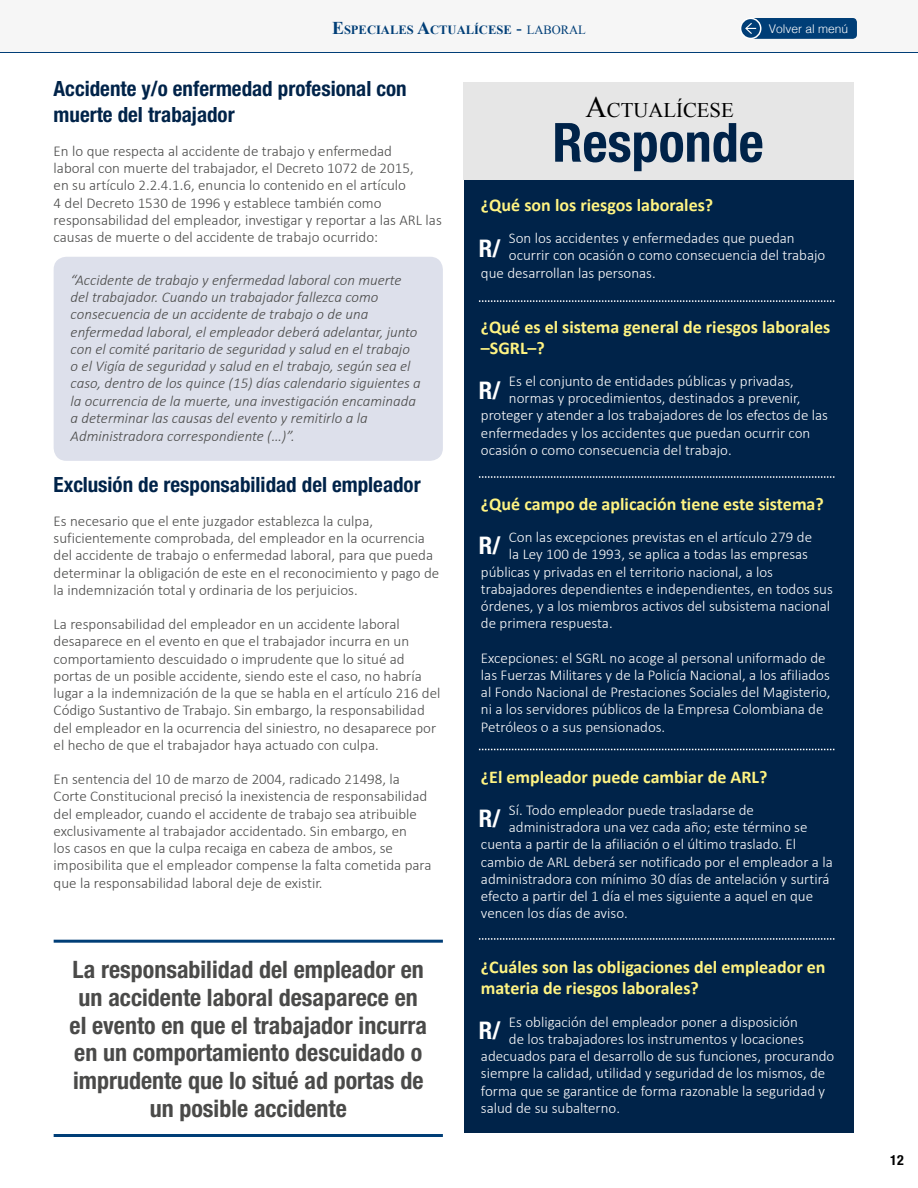
<style>
.page{position:relative;width:918px;height:1188px;background:#fff}
.page>*{position:absolute;margin:0;border:0;box-sizing:border-box;transform-origin:0 0}
.t1{font:700 condensed 54.15px "Helvetica Neue LT Std";color:#002349}
.t2{font:700 condensed 24.3px "Helvetica Neue LT Std";color:#fff}
.t3{font:700 condensed 24px/27.8px "Helvetica Neue LT Std";color:#4a4a49;text-align:center}
.t4{font:700 condensed 21px/25.2px "Helvetica Neue LT Pro";color:#002349}
.t5{font:20.7px "Times New Roman";color:#000}
.t6{font:700 18px/21px "Calibri";color:#fff482}
.t7{font:300 15px/17.2px "Calibri";color:#fff}
.t8{font:300 15px/17.2px "Calibri";color:#4a4a49}
.t9{font:italic 300 15px/17.4px "Calibri";color:#4a4a49}
.t10{font:700 condensed 13.95px "Helvetica Neue LT Std";color:#000}
.t11{font:700 12.6px "Times New Roman";color:#003e77}
.t12{font:300 12px "Helvetica";color:#fff}
.s1{font-size:18px}
.s2{font-weight:400;font-size:18px}
.s3{font-weight:400}
.s4{font-size:29.7px}
</style>
<div class="page">
<div style="left:0;top:0;width:918px;height:53px;background:#f6f6f6"></div>
<hr style="left:0;top:52px;width:918px;height:1px;background:#003e77">
<svg style="left:741px;top:18px;width:20px;height:20px"></svg>
<div style="left:740px;top:18px;width:21px;height:21px;border:2px solid #fff;border-radius:50%"></div>
<svg style="left:744px;top:18px;width:113px;height:21px"></svg>
<div style="left:54px;top:257px;width:389px;height:204px;background:#dde0eb;border-radius:13px"></div>
<div style="left:464px;top:180px;width:390px;height:953px;background:#002349"></div>
<div style="left:463px;top:82px;width:391px;height:98px;background:#e6e6e6"></div>
<svg style="left:479px;top:300px;width:356px;height:2px"></svg>
<svg style="left:479px;top:476px;width:356px;height:2px"></svg>
<svg style="left:479px;top:749px;width:356px;height:1px"></svg>
<svg style="left:479px;top:938px;width:356px;height:2px"></svg>
<hr style="left:54px;top:1134px;width:389px;height:3px;background:#003e77">
<hr style="left:54px;top:940px;width:389px;height:3px;background:#003e77">
<p class="t11" style="left:332px;top:21px;width:255px"><span class="s1">E</span>SPECIALES <span class="s1">A</span>CTUALÍCESE <span class="s2">-</span> <span class="s3">LABORAL</span></p>
<p class="t12" style="left:769px;top:18px;width:81px">Volver al menú</p>
<h3 class="t4" style="left:54px;top:76px;width:355px">Accidente y/o enfermedad profesional con muerte del trabajador</h3>
<p class="t8" style="left:54px;top:141px;width:390px">En lo que respecta al accidente de trabajo y enfermedad<br>laboral con muerte del trabajador, el Decreto 1072 de 2015,<br>en su artículo 2.2.4.1.6, enuncia lo contenido en el artículo<br>4 del Decreto 1530 de 1996 y establece también como responsabilidad del empleador, investigar y reportar a las ARL las causas de muerte o del accidente de trabajo ocurrido:</p>
<p class="t9" style="left:71px;top:271px;width:352px">“Accidente de trabajo y enfermedad laboral con muerte del trabajador. Cuando un trabajador fallezca como consecuencia de un accidente de trabajo o de una enfermedad laboral, el empleador deberá adelantar, junto con el comité paritario de seguridad y salud en el trabajo o el Vigía de seguridad y salud en el trabajo, según sea el caso, dentro de los quince (15) días calendario siguientes a la ocurrencia de la muerte, una investigación encaminada a determinar las causas del evento y remitirlo a la Administradora correspondiente (…)”.</p>
<h3 class="t4" style="left:54px;top:471px;width:369px">Exclusión de responsabilidad del empleador</h3>
<p class="t8" style="left:54px;top:511px;width:387px">Es necesario que el ente juzgador establezca la culpa, suficientemente comprobada, del empleador en la ocurrencia del accidente de trabajo o enfermedad laboral, para que pueda determinar la obligación de este en el reconocimiento y pago de la indemnización total y ordinaria de los perjuicios.</p>
<p class="t8" style="left:54px;top:615px;width:388px">La responsabilidad del empleador en un accidente laboral desaparece en el evento en que el trabajador incurra en un comportamiento descuidado o imprudente que lo situé ad portas de un posible accidente, siendo este el caso, no habría lugar a la indemnización de la que se habla en el artículo 216 del Código Sustantivo de Trabajo. Sin embargo, la responsabilidad del empleador en la ocurrencia del siniestro, no desaparece por el hecho de que el trabajador haya actuado con culpa.</p>
<p class="t8" style="left:54px;top:770px;width:379px">En sentencia del 10 de marzo de 2004, radicado 21498, la Corte Constitucional precisó la inexistencia de responsabilidad del empleador, cuando el accidente de trabajo sea atribuible exclusivamente al trabajador accidentado. Sin embargo, en<br>los casos en que la culpa recaiga en cabeza de ambos, se imposibilita que el empleador compense la falta cometida para que la responsabilidad laboral deje de existir.</p>
<h3 class="t3" style="left:70px;top:955px;width:359px">La responsabilidad del empleador en un accidente laboral desaparece en el evento en que el trabajador incurra en un comportamiento descuidado o imprudente que lo situé ad portas de un posible accidente</h3>
<h3 class="t5" style="left:586px;top:96px;width:149px"><span class="s4">A</span>CTUALÍCESE</h3>
<h1 class="t1" style="left:552px;top:110px;width:213px">Responde</h1>
<p class="t6" style="left:481px;top:195px;width:234px">¿Qué son los riesgos laborales?</p>
<p class="t7" style="left:509px;top:229px;width:287px">Son los accidentes y enfermedades que puedan</p>
<p class="t7" style="left:509px;top:246px;width:318px">ocurrir con ocasión o como consecuencia del trabajo</p>
<p class="t7" style="left:481px;top:263px;width:176px">que desarrollan las personas.</p>
<h2 class="t2" style="left:479px;top:234px;width:23px">R/</h2>
<p class="t6" style="left:481px;top:316px;width:351px">¿Qué es el sistema general de riesgos laborales –SGRL–?</p>
<p class="t7" style="left:509px;top:372px;width:287px">Es el conjunto de entidades públicas y privadas,</p>
<p class="t7" style="left:509px;top:389px;width:293px">normas y procedimientos, destinados a prevenir,</p>
<p class="t7" style="left:481px;top:406px;width:349px">proteger y atender a los trabajadores de los efectos de las</p>
<p class="t7" style="left:481px;top:423px;width:331px">enfermedades y los accidentes que puedan ocurrir con</p>
<p class="t7" style="left:481px;top:441px;width:252px">ocasión o como consecuencia del trabajo.</p>
<h2 class="t2" style="left:479px;top:375px;width:23px">R/</h2>
<p class="t6" style="left:481px;top:493px;width:344px">¿Qué campo de aplicación tiene este sistema?</p>
<p class="t7" style="left:509px;top:528px;width:305px">Con las excepciones previstas en el artículo 279 de</p>
<p class="t7" style="left:509px;top:545px;width:301px">la Ley 100 de 1993, se aplica a todas las empresas</p>
<p class="t7" style="left:481px;top:562px;width:294px">públicas y privadas en el territorio nacional, a los</p>
<p class="t7" style="left:481px;top:579px;width:353px">trabajadores dependientes e independientes, en todos sus</p>
<p class="t7" style="left:481px;top:597px;width:351px">órdenes, y a los miembros activos del subsistema nacional</p>
<p class="t7" style="left:481px;top:614px;width:133px">de primera respuesta.</p>
<p class="t7" style="left:481px;top:648px;width:351px">Excepciones: el SGRL no acoge al personal uniformado de las Fuerzas Militares y de la Policía Nacional, a los afiliados al Fondo Nacional de Prestaciones Sociales del Magisterio, ni a los servidores públicos de la Empresa Colombiana de Petróleos o a sus pensionados.</p>
<p class="t6" style="left:481px;top:766px;width:288px">¿El empleador puede cambiar de ARL?</p>
<p class="t7" style="left:509px;top:801px;width:247px">Sí. Todo empleador puede trasladarse de</p>
<p class="t7" style="left:509px;top:818px;width:300px">administradora una vez cada año; este término se</p>
<p class="t7" style="left:481px;top:835px;width:317px">cuenta a partir de la afiliación o el último traslado. El</p>
<p class="t7" style="left:481px;top:852px;width:353px">cambio de ARL deberá ser notificado por el empleador a la</p>
<p class="t7" style="left:481px;top:870px;width:350px">administradora con mínimo 30 días de antelación y surtirá</p>
<p class="t7" style="left:481px;top:887px;width:334px">efecto a partir del 1 día el mes siguiente a aquel en que</p>
<p class="t7" style="left:481px;top:904px;width:148px">vencen los días de aviso.</p>
<h2 class="t2" style="left:479px;top:531px;width:23px">R/</h2>
<h2 class="t2" style="left:479px;top:804px;width:23px">R/</h2>
<p class="t6" style="left:481px;top:957px;width:346px">¿Cuáles son las obligaciones del empleador en materia de riesgos laborales?</p>
<p class="t7" style="left:509px;top:1012px;width:291px">Es obligación del empleador poner a disposición</p>
<p class="t7" style="left:509px;top:1029px;width:296px">de los trabajadores los instrumentos y locaciones</p>
<p class="t7" style="left:481px;top:1047px;width:355px">adecuados para el desarrollo de sus funciones, procurando</p>
<p class="t7" style="left:481px;top:1064px;width:346px">siempre la calidad, utilidad y seguridad de los mismos, de</p>
<p class="t7" style="left:481px;top:1081px;width:346px">forma que se garantice de forma razonable la seguridad y</p>
<p class="t7" style="left:481px;top:1098px;width:141px">salud de su subalterno.</p>
<h2 class="t2" style="left:479px;top:1015px;width:23px">R/</h2>
<p class="t10" style="left:890px;top:1152px;width:15px">12</p>
</div>
